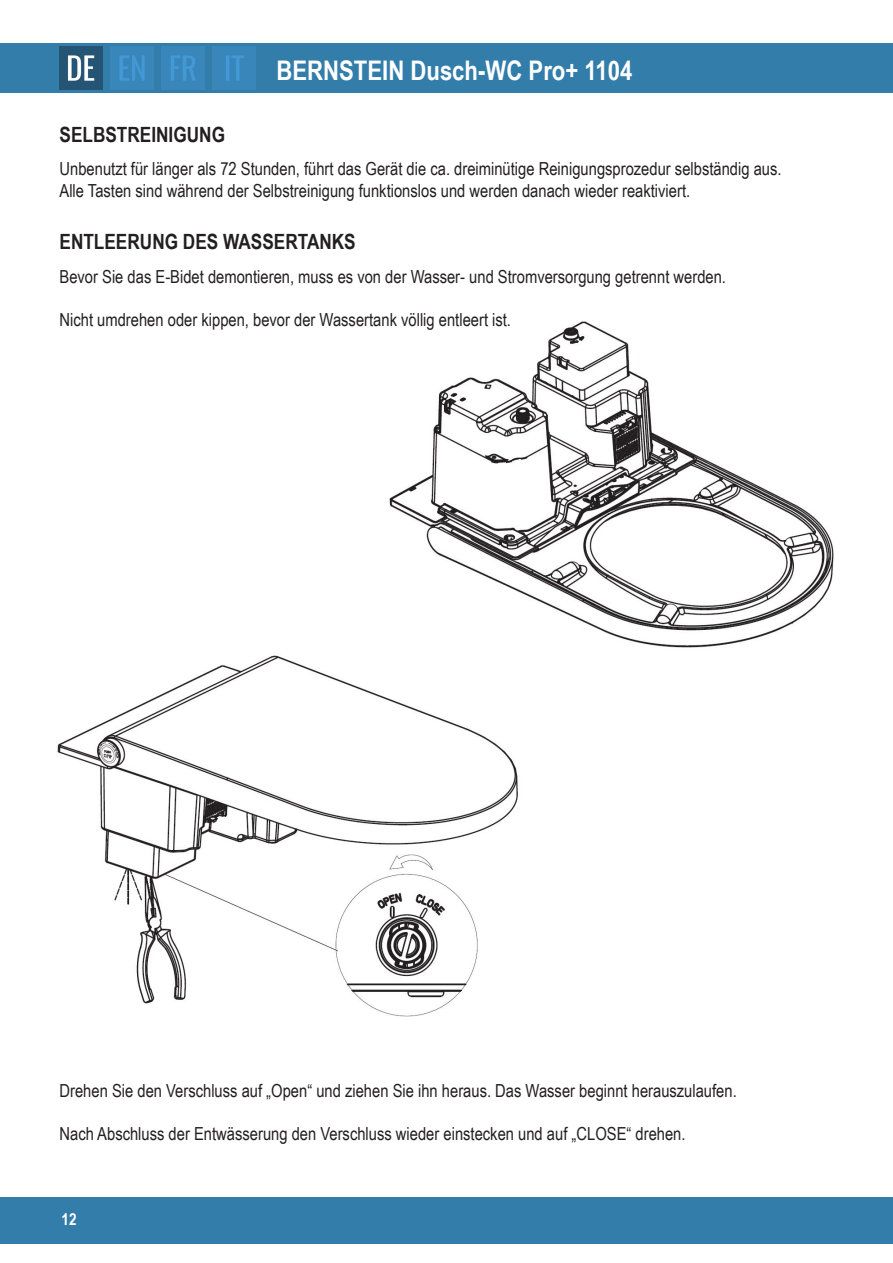
<style>
.page{position:relative;width:893px;height:1263px;background:#fff}
.page>*{position:absolute;margin:0;border:0;box-sizing:border-box;transform-origin:0 0}
.t1{font:700 27px "Arial Narrow";color:#fff}
.Überschrift{font:700 21px "Arial Narrow";color:#231f20}
.Fließtext{font:18px/21.6px "Arial Narrow";color:#231f20}
.t2{font:700 16.5px "Arial Narrow";color:#fff}
</style>
<div class="page">
<div style="left:0;top:43px;width:893px;height:50px;background:#337dab"></div>
<div style="left:0;top:1197px;width:893px;height:47px;background:#337dab"></div>
<img style="left:60px;top:47px;width:42px;height:42px">
<img style="left:111px;top:47px;width:42px;height:42px">
<img style="left:162px;top:47px;width:42px;height:42px">
<img style="left:213px;top:47px;width:42px;height:42px">
<img style="left:389px;top:321px;width:445px;height:327px">
<img style="left:57px;top:647px;width:496px;height:370px">
<p class="Überschrift" style="left:60px;top:118px;width:167px">SELBSTREINIGUNG</p>
<h1 class="t1" style="left:276px;top:50px;width:358px">BERNSTEIN Dusch-WC Pro+ 1104</h1>
<p class="Fließtext" style="left:60px;top:157px;width:724px">Unbenutzt für länger als 72 Stunden, führt das Gerät die ca. dreiminütige Reinigungsprozedur selbständig aus.<br>Alle Tasten sind während der Selbstreinigung funktionslos und werden danach wieder reaktiviert.</p>
<p class="Überschrift" style="left:60px;top:226px;width:298px">ENTLEERUNG DES WASSERTANKS</p>
<p class="Fließtext" style="left:60px;top:265px;width:668px">Bevor Sie das E-Bidet demontieren, muss es von der Wasser- und Stromversorgung getrennt werden.</p>
<p class="Fließtext" style="left:60px;top:308px;width:453px">Nicht umdrehen oder kippen, bevor der Wassertank völlig entleert ist.</p>
<p class="Fließtext" style="left:60px;top:1079px;width:679px">Drehen Sie den Verschluss auf „Open“ und ziehen Sie ihn heraus. Das Wasser beginnt herauszulaufen.</p>
<p class="Fließtext" style="left:60px;top:1122px;width:628px">Nach Abschluss der Entwässerung den Verschluss wieder einstecken und auf „CLOSE“ drehen.</p>
<p class="t2" style="left:61px;top:1207px;width:17px">12</p>
</div>
